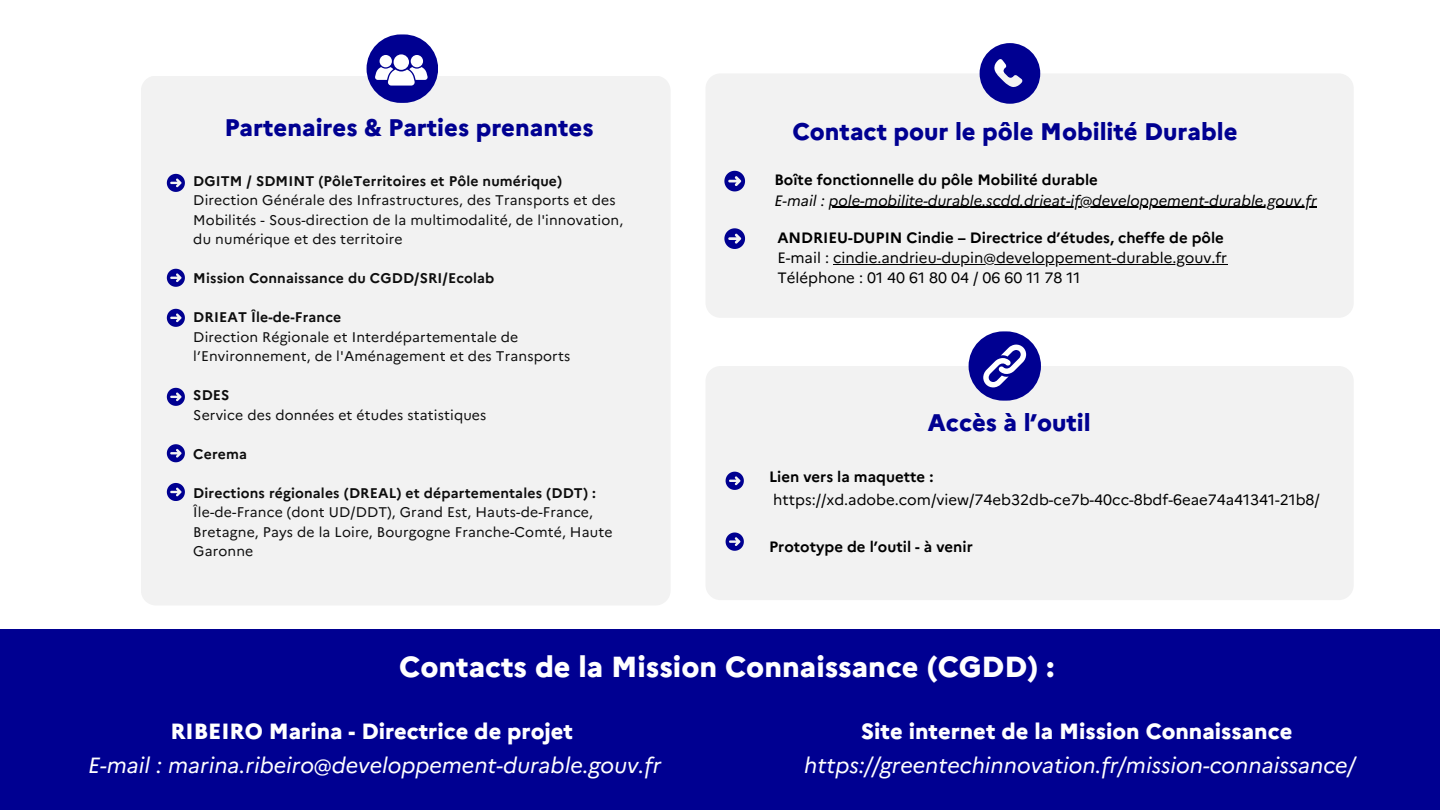
<style>
.page{position:relative;width:1440px;height:810px;background:#fff}
.page>*{position:absolute;margin:0;border:0;box-sizing:border-box;transform-origin:0 0}
.t1{font:800 29px "Marianne";color:#fff}
.t2{font:800 24px "Marianne";color:#000091}
.t3{font:italic 22px "Marianne";color:#fff}
.t4{font:800 22px "Marianne";color:#fff}
.t5{font:15px/20.2px "Marianne";color:#000}
.t6{font:700 15px "Marianne";color:#000}
.t7{font:italic 15px "Marianne";color:#000}
.t8{font:14px/19.5px "Marianne";letter-spacing:.01em;color:#0d0d0d}
.t9{font:700 14px "Marianne";letter-spacing:.01em;color:#0d0d0d}
</style>
<div class="page">
<div style="left:705px;top:366px;width:649px;height:234px;background:#f2f2f2;border-radius:15px"></div>
<svg style="left:726px;top:472px;width:18px;height:18px"></svg>
<div style="left:969px;top:331px;width:72px;height:70px;background:#000091;border-radius:35px"></div>
<svg style="left:983px;top:345px;width:43px;height:42px"></svg>
<div style="left:141px;top:76px;width:529px;height:529px;background:#f2f2f2"></div>
<div style="left:367px;top:34px;width:71px;height:69px;background:#000091;border-radius:34px"></div>
<svg style="left:167px;top:269px;width:18px;height:18px"></svg>
<svg style="left:167px;top:309px;width:18px;height:18px"></svg>
<div style="left:394px;top:54px;width:15px;height:16px;background:#fff;border-radius:50%"></div>
<div style="left:380px;top:55px;width:12px;height:12px;background:#fff;border-radius:50%"></div>
<div style="left:411px;top:55px;width:12px;height:12px;background:#fff;border-radius:50%"></div>
<svg style="left:375px;top:67px;width:53px;height:19px"></svg>
<svg style="left:167px;top:388px;width:18px;height:18px"></svg>
<svg style="left:167px;top:444px;width:18px;height:18px"></svg>
<svg style="left:167px;top:483px;width:18px;height:18px"></svg>
<div style="left:706px;top:73px;width:647px;height:245px;background:#f2f2f2"></div>
<svg style="left:724px;top:171px;width:21px;height:20px"></svg>
<svg style="left:980px;top:43px;width:60px;height:61px"></svg>
<hr style="left:829px;top:206px;width:488px;height:2px;background:#000">
<svg style="left:167px;top:174px;width:18px;height:18px"></svg>
<hr style="left:833px;top:264px;width:394px;height:1px;background:#000">
<svg style="left:724px;top:228px;width:21px;height:21px"></svg>
<svg style="left:726px;top:533px;width:18px;height:18px"></svg>
<div style="left:0;top:629px;width:1440px;height:181px;background:#000091"></div>
<h2 class="t2" style="left:225px;top:113px;width:371px">Partenaires &amp; Parties prenantes</h2>
<p class="t9" style="left:193px;top:172px;width:370px">DGITM / SDMINT (PôleTerritoires et Pôle numérique)</p>
<p class="t8" style="left:193px;top:191px;width:431px">Direction Générale des Infrastructures, des Transports et des<br>Mobilités - Sous-direction de la multimodalité, de l'innovation, du numérique et des territoire</p>
<p class="t9" style="left:193px;top:270px;width:303px">Mission Connaissance du CGDD/SRI/Ecolab</p>
<p class="t9" style="left:193px;top:309px;width:149px">DRIEAT Île-de-France</p>
<p class="t8" style="left:193px;top:327px;width:378px">Direction Régionale et Interdépartementale de l’Environnement, de l'Aménagement et des Transports</p>
<p class="t9" style="left:193px;top:387px;width:38px">SDES</p>
<p class="t8" style="left:193px;top:405px;width:295px">Service des données et études statistiques</p>
<p class="t9" style="left:193px;top:445px;width:55px">Cerema</p>
<p class="t9" style="left:193px;top:484px;width:404px">Directions régionales (DREAL) et départementales (DDT) :</p>
<p class="t8" style="left:193px;top:503px;width:421px">Île-de-France (dont UD/DDT), Grand Est, Hauts-de-France,<br>Bretagne, Pays de la Loire, Bourgogne Franche-Comté, Haute<br>Garonne</p>
<h2 class="t2" style="left:792px;top:117px;width:447px">Contact pour le pôle Mobilité Durable</h2>
<p class="t6" style="left:774px;top:170px;width:325px">Boîte fonctionnelle du pôle Mobilité durable</p>
<p class="t7" style="left:774px;top:191px;width:544px">E-mail : pole-mobilite-durable.scdd.drieat-if@developpement-durable.gouv.fr</p>
<p class="t6" style="left:777px;top:228px;width:448px">ANDRIEU-DUPIN Cindie – Directrice d’études, cheffe de pôle</p>
<p class="t5" style="left:777px;top:248px;width:451px">E-mail : cindie.andrieu-dupin@developpement-durable.gouv.fr<br>Téléphone : 01 40 61 80 04 / 06 60 11 78 11</p>
<h2 class="t2" style="left:928px;top:408px;width:164px">Accès à l’outil</h2>
<p class="t6" style="left:769px;top:468px;width:166px">Lien vers la maquette :</p>
<p class="t5" style="left:773px;top:490px;width:548px">https://xd.adobe.com/view/74eb32db-ce7b-40cc-8bdf-6eae74a41341-21b8/</p>
<p class="t6" style="left:769px;top:537px;width:205px">Prototype de l’outil - à venir</p>
<h1 class="t1" style="left:399px;top:649px;width:657px">Contacts de la Mission Connaissance (CGDD) :</h1>
<h3 class="t4" style="left:861px;top:717px;width:433px">Site internet de la Mission Connaissance</h3>
<h3 class="t3" style="left:804px;top:752px;width:553px">https://greentechinnovation.fr/mission-connaissance/</h3>
<h3 class="t4" style="left:170px;top:717px;width:404px">RIBEIRO Marina - Directrice de projet</h3>
<h3 class="t3" style="left:88px;top:752px;width:574px">E-mail : marina.ribeiro@developpement-durable.gouv.fr</h3>
</div>
